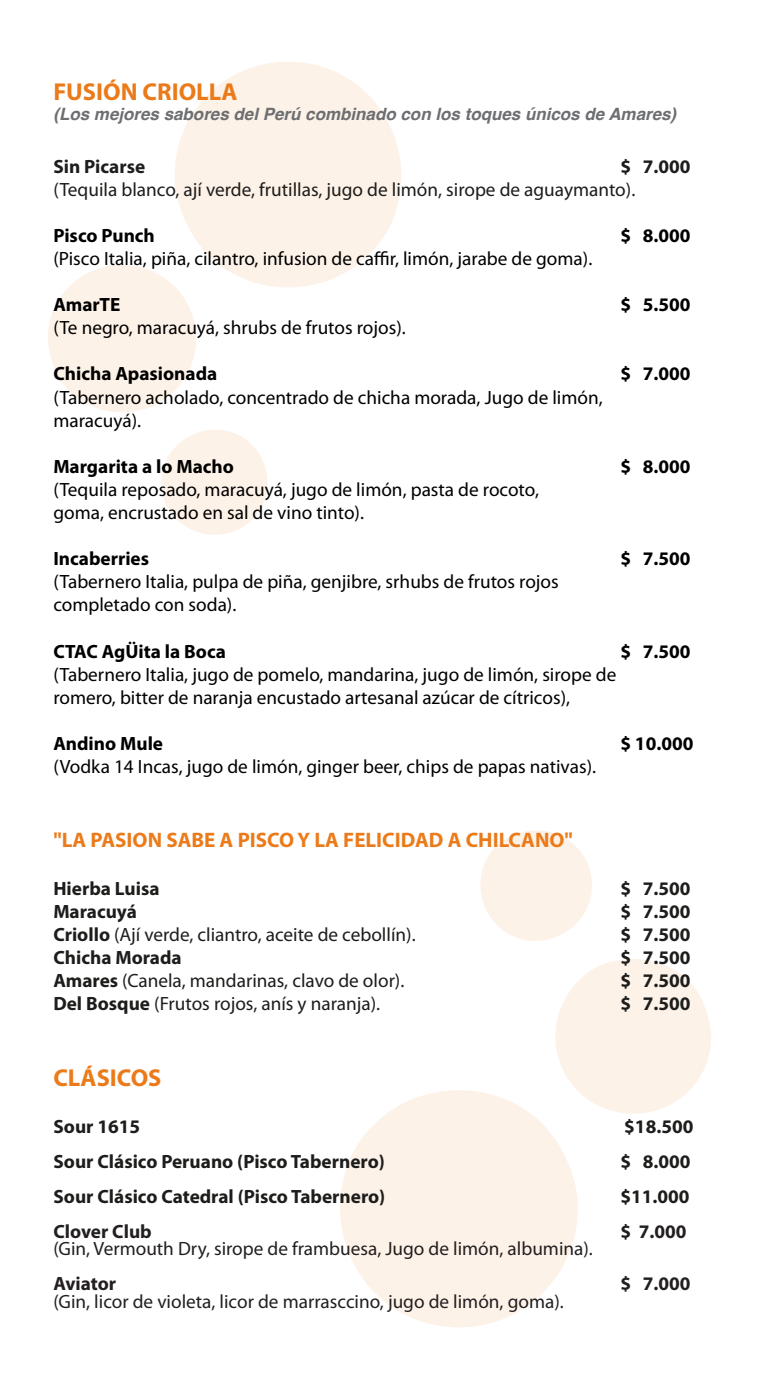
<style>
.page{position:relative;width:759px;height:1389px;background:#fff}
.page>*{position:absolute;margin:0;border:0;box-sizing:border-box;transform-origin:0 0}
.t1{font:700 24.5px "Myriad Pro";color:#eb7b1a}
.t2{font:700 21px "Myriad Pro";color:#eb7b1a}
.t3{font:19.25px/23.1px "Myriad Pro";color:#000}
.t4{font:19.25px "Myriad Pro";color:#1d1d1b}
.t5{font:700 19.25px "Myriad Pro";color:#1d1d1b}
.t6{font:700 19.25px "Myriad Pro";color:#000}
.t7{font:19.25px "Myriad Pro";color:#231f20}
.t8{font:700 19.25px "Myriad Pro";color:#231f20}
.t9{font:italic 700 16.97px "Helvetica";color:#6d6e71}
.s1{font-weight:700}
</style>
<div class="page">
<svg style="left:480px;top:830px;width:112px;height:111px"></svg>
<svg style="left:555px;top:959px;width:156px;height:155px"></svg>
<svg style="left:340px;top:1087px;width:242px;height:240px;fill:#fdf2e8"></svg>
<svg style="left:161px;top:429px;width:106px;height:106px"></svg>
<svg style="left:48px;top:265px;width:148px;height:147px"></svg>
<svg style="left:171px;top:62px;width:230px;height:229px;fill:#fdf2e8"></svg>
<p class="t1" style="left:53px;top:78px;width:186px">FUSIÓN CRIOLLA</p>
<p class="t9" style="left:53px;top:104px;width:624px">(Los mejores sabores del Perú combinado con los toques únicos de Amares)</p>
<p class="t5" style="left:53px;top:155px;width:93px">Sin Picarse</p>
<p class="t5" style="left:620px;top:155px;width:72px">$ 7.000</p>
<p class="t4" style="left:53px;top:179px;width:583px">(Tequila blanco, ají verde, frutillas, jugo de limón, sirope de aguaymanto).</p>
<p class="t6" style="left:53px;top:225px;width:103px">Pisco Punch</p>
<p class="t6" style="left:620px;top:225px;width:72px">$ 8.000</p>
<p class="t3" style="left:53px;top:247px;width:540px">(Pisco Italia, piña, cilantro, infusion de caffir, limón, jarabe de goma).</p>
<p class="t6" style="left:53px;top:294px;width:68px">AmarTE</p>
<p class="t6" style="left:620px;top:294px;width:72px">$ 5.500</p>
<p class="t3" style="left:53px;top:317px;width:354px">(Te negro, maracuyá, shrubs de frutos rojos).</p>
<p class="t6" style="left:53px;top:363px;width:166px">Chicha Apasionada</p>
<p class="t6" style="left:620px;top:363px;width:72px">$ 7.000</p>
<p class="t3" style="left:53px;top:386px;width:551px">(Tabernero acholado, concentrado de chicha morada, Jugo de limón, maracuyá).</p>
<p class="t6" style="left:53px;top:456px;width:182px">Margarita a lo Macho</p>
<p class="t6" style="left:620px;top:456px;width:72px">$ 8.000</p>
<p class="t3" style="left:53px;top:478px;width:487px">(Tequila reposado, maracuyá, jugo de limón, pasta de rocoto, goma, encrustado en sal de vino tinto).</p>
<p class="t6" style="left:53px;top:548px;width:97px">Incaberries</p>
<p class="t6" style="left:620px;top:548px;width:72px">$ 7.500</p>
<p class="t3" style="left:53px;top:571px;width:507px">(Tabernero Italia, pulpa de piña, genjibre, srhubs de frutos rojos completado con soda).</p>
<p class="t6" style="left:53px;top:640px;width:174px">CTAC AgÜita la Boca</p>
<p class="t6" style="left:620px;top:640px;width:72px">$ 7.500</p>
<p class="t3" style="left:53px;top:663px;width:564px">(Tabernero Italia, jugo de pomelo, mandarina, jugo de limón, sirope de romero, bitter de naranja encustado artesanal azúcar de cítricos),</p>
<p class="t6" style="left:53px;top:733px;width:111px">Andino Mule</p>
<p class="t6" style="left:620px;top:733px;width:74px">$ 10.000</p>
<p class="t3" style="left:53px;top:756px;width:544px">(Vodka 14 Incas, jugo de limón, ginger beer, chips de papas nativas).</p>
<p class="t2" style="left:53px;top:828px;width:521px">"LA PASION SABE A PISCO Y LA FELICIDAD A CHILCANO"</p>
<p class="t5" style="left:53px;top:878px;width:108px">Hierba Luisa</p>
<p class="t5" style="left:620px;top:878px;width:72px">$ 7.500</p>
<p class="t5" style="left:53px;top:901px;width:85px">Maracuyá</p>
<p class="t5" style="left:620px;top:901px;width:72px">$ 7.500</p>
<p class="t4" style="left:53px;top:924px;width:364px"><span class="s1">Criollo</span> (Ají verde, cliantro, aceite de cebollín).</p>
<p class="t5" style="left:620px;top:924px;width:72px">$ 7.500</p>
<p class="t5" style="left:53px;top:947px;width:130px">Chicha Morada</p>
<p class="t5" style="left:620px;top:947px;width:72px">$ 7.500</p>
<p class="t4" style="left:53px;top:970px;width:353px"><span class="s1">Amares</span> (Canela, mandarinas, clavo de olor).</p>
<p class="t5" style="left:620px;top:970px;width:72px">$ 7.500</p>
<p class="t4" style="left:53px;top:994px;width:328px"><span class="s1">Del Bosque</span> (Frutos rojos, anís y naranja).</p>
<p class="t5" style="left:620px;top:993px;width:72px">$ 7.500</p>
<p class="t1" style="left:53px;top:1064px;width:110px">CLÁSICOS</p>
<p class="t5" style="left:53px;top:1116px;width:88px">Sour 1615</p>
<p class="t5" style="left:624px;top:1116px;width:71px">$18.500</p>
<p class="t5" style="left:53px;top:1151px;width:333px">Sour Clásico Peruano (Pisco Tabernero)</p>
<p class="t5" style="left:620px;top:1151px;width:72px">$ 8.000</p>
<p class="t5" style="left:53px;top:1186px;width:333px">Sour Clásico Catedral (Pisco Tabernero)</p>
<p class="t5" style="left:620px;top:1186px;width:71px">$11.000</p>
<p class="t8" style="left:53px;top:1221px;width:100px">Clover Club</p>
<p class="t8" style="left:620px;top:1221px;width:68px">$ 7.000</p>
<p class="t7" style="left:53px;top:1238px;width:541px">(Gin, Vermouth Dry, sirope de frambuesa, Jugo de limón, albumina).</p>
<p class="t8" style="left:53px;top:1273px;width:64px">Aviator</p>
<p class="t8" style="left:620px;top:1273px;width:72px">$ 7.000</p>
<p class="t7" style="left:53px;top:1291px;width:512px">(Gin, licor de violeta, licor de marrasccino, jugo de limón, goma).</p>
</div>
